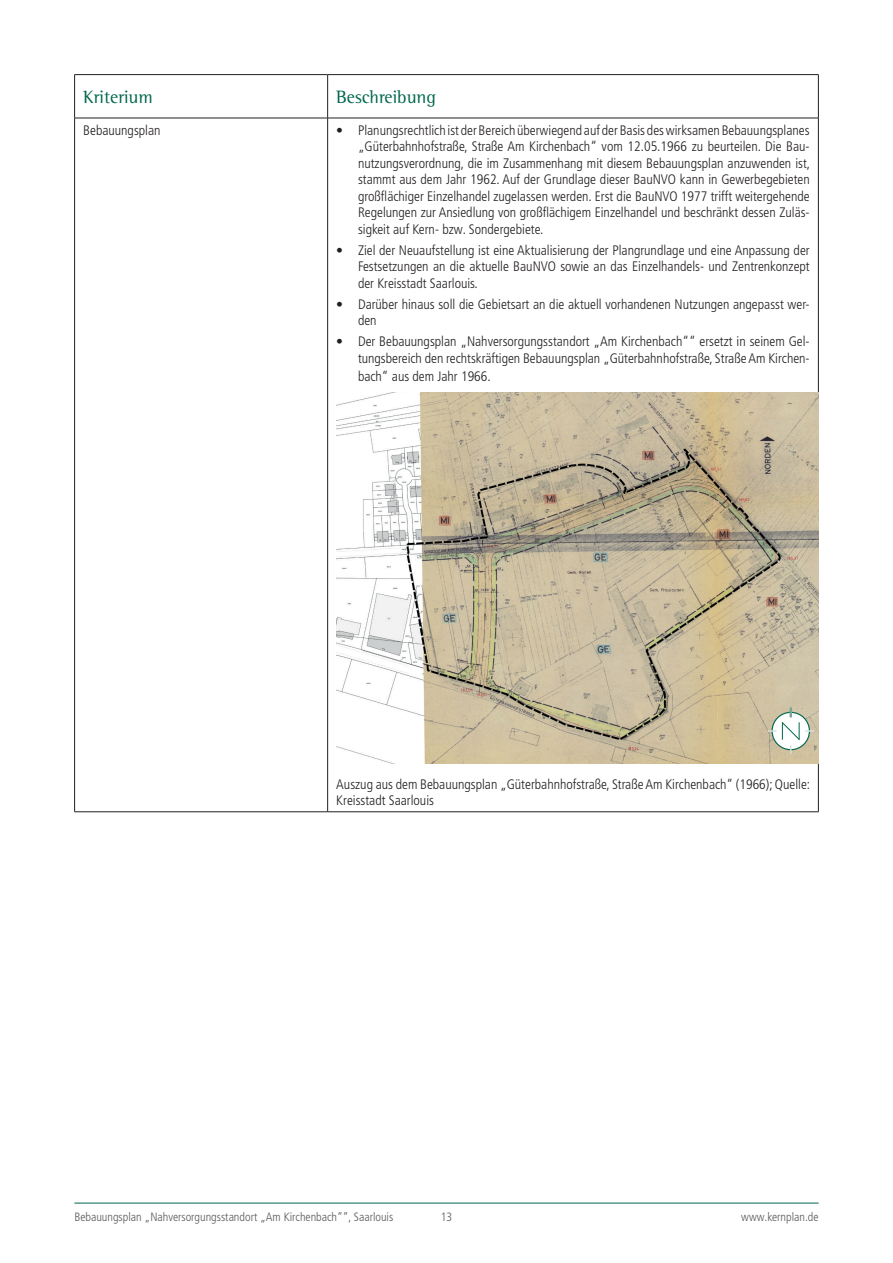
<style>
.page{position:relative;width:893px;height:1263px;background:#fff}
.page>*{position:absolute;margin:0;border:0;box-sizing:border-box;transform-origin:0 0}
.t1{font:18.3px "Rotis Semi Serif Std";color:#01674d}
.t2{font:300 condensed 13.8px/16.5px "Frutiger LT Pro";color:#231f20;text-align:justify}
.t3{font:300 condensed 12px "Frutiger LT Pro";color:#57585a}
</style>
<div class="page">
<hr style="left:74px;top:1203px;width:745px;height:1px;background:#01674d">
<svg style="left:75px;top:75px;width:743px;height:43px"></svg>
<svg style="left:75px;top:119px;width:743px;height:692px"></svg>
<hr style="left:328px;top:811px;width:491px;height:1px;background:#231f20">
<hr style="left:74px;top:811px;width:254px;height:1px;background:#231f20">
<hr style="left:74px;top:118px;width:1px;height:693px;background:#231f20">
<hr style="left:327px;top:118px;width:1px;height:693px;background:#231f20">
<hr style="left:818px;top:118px;width:1px;height:693px;background:#231f20">
<hr style="left:74px;top:74px;width:254px;height:1px;background:#231f20">
<hr style="left:74px;top:75px;width:1px;height:43px;background:#231f20">
<hr style="left:74px;top:118px;width:254px;height:1px;background:#231f20">
<hr style="left:328px;top:74px;width:491px;height:1px;background:#231f20">
<hr style="left:327px;top:75px;width:1px;height:43px;background:#231f20">
<hr style="left:818px;top:75px;width:1px;height:43px;background:#231f20">
<hr style="left:328px;top:118px;width:491px;height:1px;background:#231f20">
<img style="left:336px;top:392px;width:483px;height:371px">
<svg style="left:768px;top:708px;width:45px;height:46px"></svg>
<h1 class="t1" style="left:83px;top:86px;width:71px">Kriterium</h1>
<h1 class="t1" style="left:336px;top:86px;width:101px">Beschreibung</h1>
<p class="t2" style="left:83px;top:122px;width:79px">Bebauungsplan</p>
<p class="t2" style="left:358px;top:122px;width:454px;text-indent:-22px">• Planungsrechtlich ist der Bereich überwiegend auf der Basis des wirksamen Bebauungsplanes „Güterbahnhofstraße, Straße Am Kirchenbach“ vom 12.05.1966 zu beurteilen. Die Bau&shy;nutzungsverordnung, die im Zusammenhang mit diesem Bebauungsplan anzuwenden ist, stammt aus dem Jahr 1962. Auf der Grundlage dieser BauNVO kann in Gewerbegebieten großflächiger Einzelhandel zugelassen werden. Erst die BauNVO 1977 trifft weitergehende Regelungen zur Ansiedlung von großflächigem Einzelhandel und beschränkt dessen Zuläs&shy;sigkeit auf Kern- bzw. Sondergebiete.</p>
<p class="t2" style="left:358px;top:242px;width:453px;text-indent:-22px">• Ziel der Neuaufstellung ist eine Aktualisierung der Plangrundlage und eine Anpassung der Festsetzungen an die aktuelle BauNVO sowie an das Einzelhandels- und Zentrenkonzept der Kreisstadt Saarlouis.</p>
<p class="t2" style="left:358px;top:296px;width:453px;text-indent:-22px">• Darüber hinaus soll die Gebietsart an die aktuell vorhandenen Nutzungen angepasst wer&shy;den</p>
<p class="t2" style="left:336px;top:333px;width:475px;text-align:right">• Der Bebauungsplan „Nahversorgungsstandort „Am Kirchenbach““ ersetzt in seinem Gel&shy;tungsbereich den rechtskräftigen Bebauungsplan „Güterbahnhofstraße, Straße Am Kirchen-</p>
<p class="t2" style="left:358px;top:368px;width:134px">bach“ aus dem Jahr 1966.</p>
<p class="t2" style="left:336px;top:776px;width:475px">Auszug aus dem Bebauungsplan „Güterbahnhofstraße, Straße Am Kirchenbach“ (1966); Quelle:<br>Kreisstadt Saarlouis</p>
<p class="t3" style="left:74px;top:1210px;width:320px">Bebauungsplan „Nahversorgungsstandort „Am Kirchenbach““, Saarlouis</p>
<p class="t3" style="left:441px;top:1210px;width:13px">13</p>
<p class="t3" style="left:741px;top:1210px;width:79px">www.kernplan.de</p>
</div>
